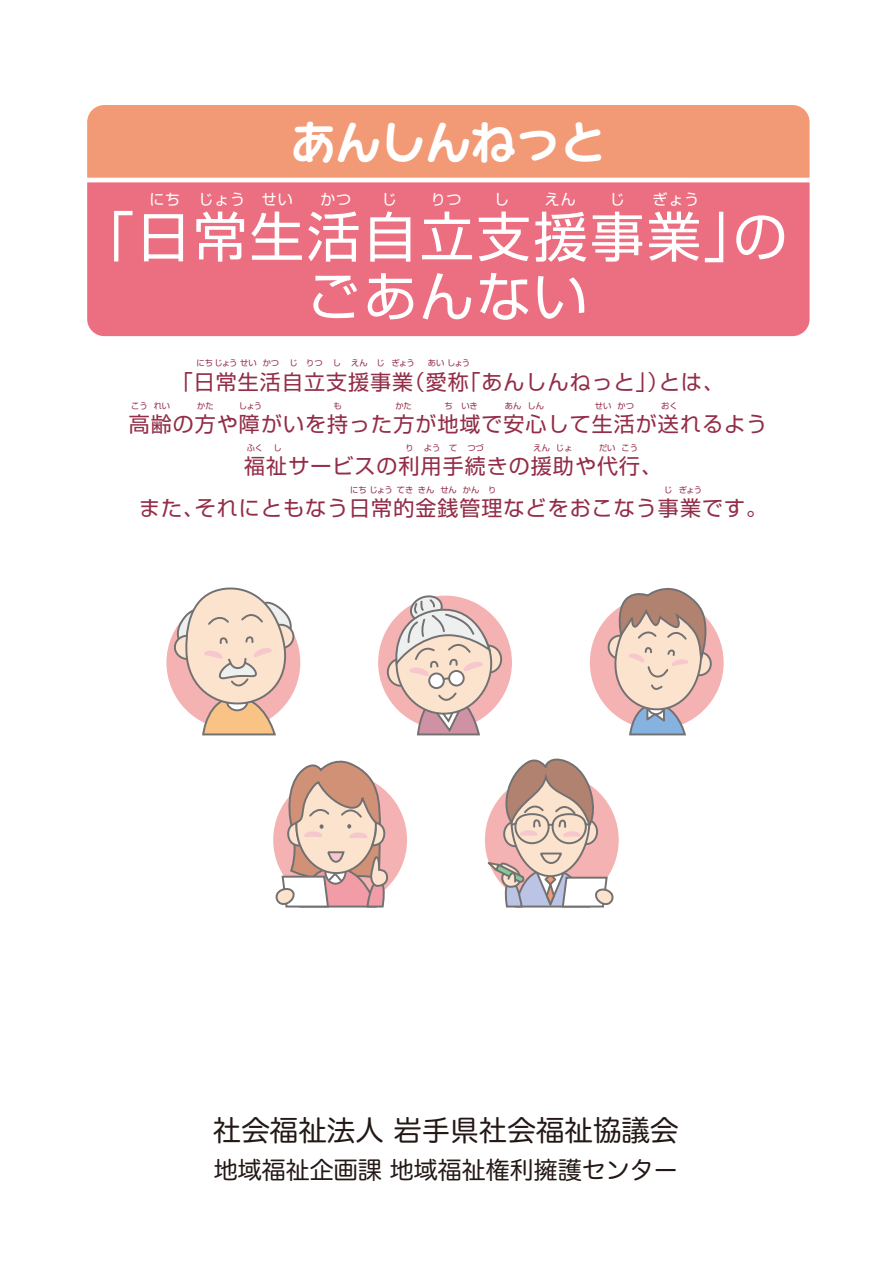
<style>
.page{position:relative;width:893px;height:1263px;background:#fff}
.page>*{position:absolute;margin:0;border:0;box-sizing:border-box;transform-origin:0 0}
.t1{font:54px/60px "Shin Go Pro";letter-spacing:.05em;color:#fff;text-align:center}
.t2{font:45px "Seurat Capie Pro B";color:#fff}
.t3{font:28.5px "Hira Maru Pro W4";color:#231815}
.t4{font:24px "Hira Maru Pro W4";color:#231815}
.t5{font:21px/42px "Shin Go Pro";letter-spacing:.05em;color:#932d48;text-align:center}
.t6{font:15px "Shin Go Pro";letter-spacing:.05em;color:#fff}
.t7{font:8.25px "Shin Go Pro";color:#932d48}
</style>
<div class="page">
<div style="left:87px;top:182px;width:723px;height:154px;background:#ec6e81"></div>
<div style="left:87px;top:105px;width:723px;height:73px;background:#f29a75"></div>
<div style="left:378px;top:596px;width:134px;height:133px;background:#f5b2b2;border-radius:50%"></div>
<div style="left:590px;top:596px;width:134px;height:133px;background:#f5b2b2;border-radius:50%"></div>
<div style="left:273px;top:773px;width:134px;height:134px;background:#f5b2b2;border-radius:50%"></div>
<svg style="left:273px;top:760px;width:117px;height:148px"></svg>
<svg style="left:485px;top:758px;width:131px;height:150px"></svg>
<svg style="left:385px;top:595px;width:118px;height:141px"></svg>
<svg style="left:608px;top:587px;width:105px;height:149px"></svg>
<svg style="left:172px;top:587px;width:124px;height:149px"></svg>
<p class="t2" style="left:291px;top:110px;width:316px">あんしんねっと</p>
<p class="t6" style="left:149px;top:187px;width:145px">にち じょう せい</p>
<p class="t6" style="left:320px;top:187px;width:32px">かつ</p>
<p class="t6" style="left:382px;top:187px;width:17px">じ</p>
<p class="t6" style="left:431px;top:187px;width:32px">りつ</p>
<p class="t6" style="left:494px;top:187px;width:16px">し</p>
<p class="t6" style="left:545px;top:187px;width:32px">えん</p>
<p class="t6" style="left:610px;top:187px;width:16px">じ</p>
<p class="t6" style="left:653px;top:187px;width:48px">ぎょう</p>
<p class="t1" style="left:80px;top:200px;width:709px">「日常生活自立支援事業」のごあんない</p>
<p class="t7" style="left:197px;top:356px;width:219px">にちじょうせい かつ じ りつ し えん じ ぎょう</p>
<p class="t7" style="left:428px;top:356px;width:44px">あいしょう</p>
<p class="t5" style="left:129px;top:358px;width:640px">「日常生活自立支援事業（愛称「あんしんねっと」）とは、<br>高齢の方や障がいを持った方が地域で安心して生活が送れるよう福祉サービスの利用手続きの援助や代行、<br>また、それにともなう日常的金銭管理などをおこなう事業です。</p>
<p class="t7" style="left:395px;top:399px;width:18px">かた</p>
<p class="t7" style="left:444px;top:399px;width:35px">ち いき</p>
<p class="t7" style="left:505px;top:399px;width:41px">あん しん</p>
<p class="t7" style="left:595px;top:399px;width:41px">せい かつ</p>
<p class="t7" style="left:661px;top:399px;width:18px">おく</p>
<p class="t7" style="left:449px;top:441px;width:36px">て つづ</p>
<p class="t7" style="left:533px;top:441px;width:41px">えん じょ</p>
<p class="t7" style="left:599px;top:441px;width:41px">だい こう</p>
<p class="t7" style="left:664px;top:483px;width:39px">じ ぎょう</p>
<p class="t7" style="left:131px;top:399px;width:41px">こう れい</p>
<p class="t7" style="left:197px;top:399px;width:18px">かた</p>
<p class="t7" style="left:239px;top:399px;width:25px">しょう</p>
<p class="t7" style="left:247px;top:441px;width:36px">ふく し</p>
<p class="t7" style="left:333px;top:399px;width:10px">も</p>
<p class="t7" style="left:405px;top:441px;width:36px">り よう</p>
<p class="t7" style="left:350px;top:483px;width:147px">にちじょうてききん せん かん り</p>
<p class="t3" style="left:213px;top:1105px;width:467px">社会福祉法人 岩手県社会福祉協議会</p>
<p class="t4" style="left:214px;top:1149px;width:465px">地域福祉企画課 地域福祉権利擁護センター</p>
</div>
